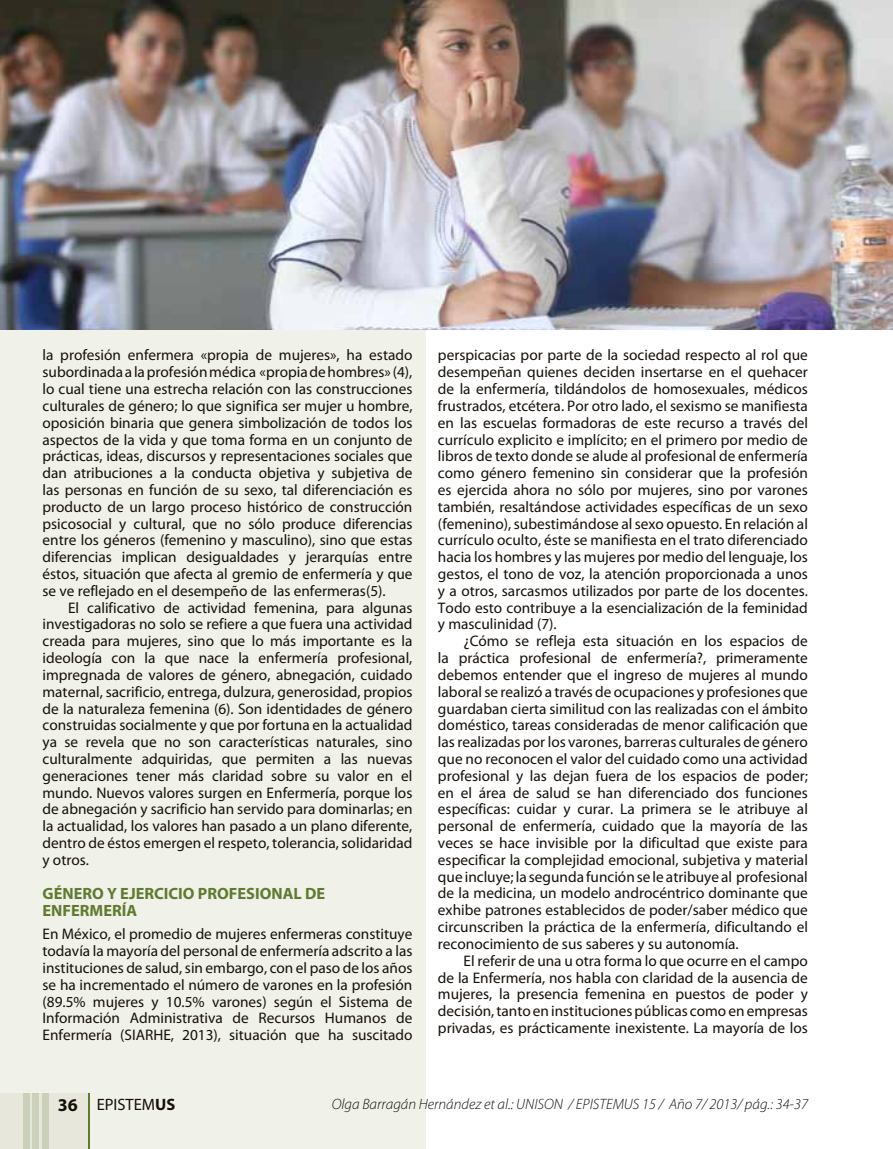
<style>
.page{position:relative;width:893px;height:1149px;background:#fff}
.page>*{position:absolute;margin:0;border:0;box-sizing:border-box;transform-origin:0 0}
.t1{font:16.5px "Myriad Pro";color:#16100a}
.t2{font:700 16.35px/17.2px "Myriad Pro";color:#607b2f}
.t3{font:15.3px/16.8px "Myriad Pro";color:#16100a;text-align:justify}
.t4{font:italic 300 15px "Myriad Pro";color:#16100a}
.s1{font-weight:700;font-size:18px}
.s2{font-weight:700}
</style>
<div class="page">
<div style="left:0;top:0;width:425px;height:1148px;background:#f0f1e9"></div>
<img style="left:0;top:0;width:893px;height:330px">
<div style="left:0;top:1092px;width:89px;height:56px;background:#e7e8db"></div>
<div style="left:23px;top:1092px;width:6px;height:56px;background:#cad0b9"></div>
<div style="left:32px;top:1092px;width:7px;height:56px;background:#cad0b9"></div>
<div style="left:42px;top:1092px;width:6px;height:56px;background:#cad0b9"></div>
<hr style="left:88px;top:1092px;width:1px;height:56px;background:#607b2f">
<p class="t3" style="left:43px;top:346px;width:371px">la profesión enfermera «propia de mujeres», ha estado subordinada a la profesión médica «propia de hombres» (4), lo cual tiene una estrecha relación con las construcciones culturales de género; lo que significa ser mujer u hombre, oposición binaria que genera simbolización de todos los aspectos de la vida y que toma forma en un conjunto de prácticas, ideas, discursos y representaciones sociales que dan atribuciones a la conducta objetiva y subjetiva de las personas en función de su sexo, tal diferenciación es producto de un largo proceso histórico de construcción psicosocial y cultural, que no sólo produce diferencias entre los géneros (femenino y masculino), sino que estas diferencias implican desigualdades y jerarquías entre éstos, situación que afecta al gremio de enfermería y que se ve reflejado en el desempeño de las enfermeras(5).</p>
<p class="t3" style="left:43px;top:598px;width:371px;text-indent:26px">El calificativo de actividad femenina, para algunas investigadoras no solo se refiere a que fuera una actividad creada para mujeres, sino que lo más importante es la ideología con la que nace la enfermería profesional, impregnada de valores de género, abnegación, cuidado maternal, sacrificio, entrega, dulzura, generosidad, propios de la naturaleza femenina (6). Son identidades de género construidas socialmente y que por fortuna en la actualidad ya se revela que no son características naturales, sino culturalmente adquiridas, que permiten a las nuevas generaciones tener más claridad sobre su valor en el mundo. Nuevos valores surgen en Enfermería, porque los de abnegación y sacrificio han servido para dominarlas; en la actualidad, los valores han pasado a un plano diferente, dentro de éstos emergen el respeto, tolerancia, solidaridad y otros.</p>
<p class="t2" style="left:43px;top:884px;width:284px">GÉNERO Y EJERCICIO PROFESIONAL DE<br>ENFERMERÍA</p>
<p class="t3" style="left:43px;top:925px;width:371px">En México, el promedio de mujeres enfermeras constituye todavía la mayoría del personal de enfermería adscrito a las instituciones de salud, sin embargo, con el paso de los años se ha incrementado el número de varones en la profesión (89.5% mujeres y 10.5% varones) según el Sistema de Información Administrativa de Recursos Humanos de Enfermería (SIARHE, 2013), situación que ha suscitado</p>
<p class="t3" style="left:438px;top:346px;width:371px">perspicacias por parte de la sociedad respecto al rol que desempeñan quienes deciden insertarse en el quehacer de la enfermería, tildándolos de homosexuales, médicos frustrados, etcétera. Por otro lado, el sexismo se manifiesta en las escuelas formadoras de este recurso a través del currículo explicito e implícito; en el primero por medio de libros de texto donde se alude al profesional de enfermería como género femenino sin considerar que la profesión es ejercida ahora no sólo por mujeres, sino por varones también, resaltándose actividades específicas de un sexo (femenino), subestimándose al sexo opuesto. En relación al currículo oculto, éste se manifiesta en el trato diferenciado hacia los hombres y las mujeres por medio del lenguaje, los gestos, el tono de voz, la atención proporcionada a unos y a otros, sarcasmos utilizados por parte de los docentes.<br>Todo esto contribuye a la esencialización de la feminidad y masculinidad (7).</p>
<p class="t3" style="left:438px;top:632px;width:371px;text-indent:26px">¿Cómo se refleja esta situación en los espacios de la práctica profesional de enfermería?, primeramente debemos entender que el ingreso de mujeres al mundo laboral se realizó a través de ocupaciones y profesiones que guardaban cierta similitud con las realizadas con el ámbito doméstico, tareas consideradas de menor calificación que las realizadas por los varones, barreras culturales de género que no reconocen el valor del cuidado como una actividad profesional y las dejan fuera de los espacios de poder; en el área de salud se han diferenciado dos funciones específicas: cuidar y curar. La primera se le atribuye al personal de enfermería, cuidado que la mayoría de las veces se hace invisible por la dificultad que existe para especificar la complejidad emocional, subjetiva y material que incluye; la segunda función se le atribuye al profesional de la medicina, un modelo androcéntrico dominante que exhibe patrones establecidos de poder/saber médico que circunscriben la práctica de la enfermería, dificultando el reconocimiento de sus saberes y su autonomía.</p>
<p class="t3" style="left:438px;top:951px;width:371px;text-indent:26px">El referir de una u otra forma lo que ocurre en el campo de la Enfermería, nos habla con claridad de la ausencia de mujeres, la presencia femenina en puestos de poder y decisión, tanto en instituciones públicas como en empresas privadas, es prácticamente inexistente. La mayoría de los</p>
<p class="t1" style="left:58px;top:1093px;width:119px"><span class="s1">36</span> EPISTEM<span class="s2">US</span></p>
<p class="t4" style="left:332px;top:1094px;width:478px">Olga Barragán Hernández et al.: UNISON / EPISTEMUS 15 / Año 7/ 2013/ pág.: 34-37</p>
</div>
